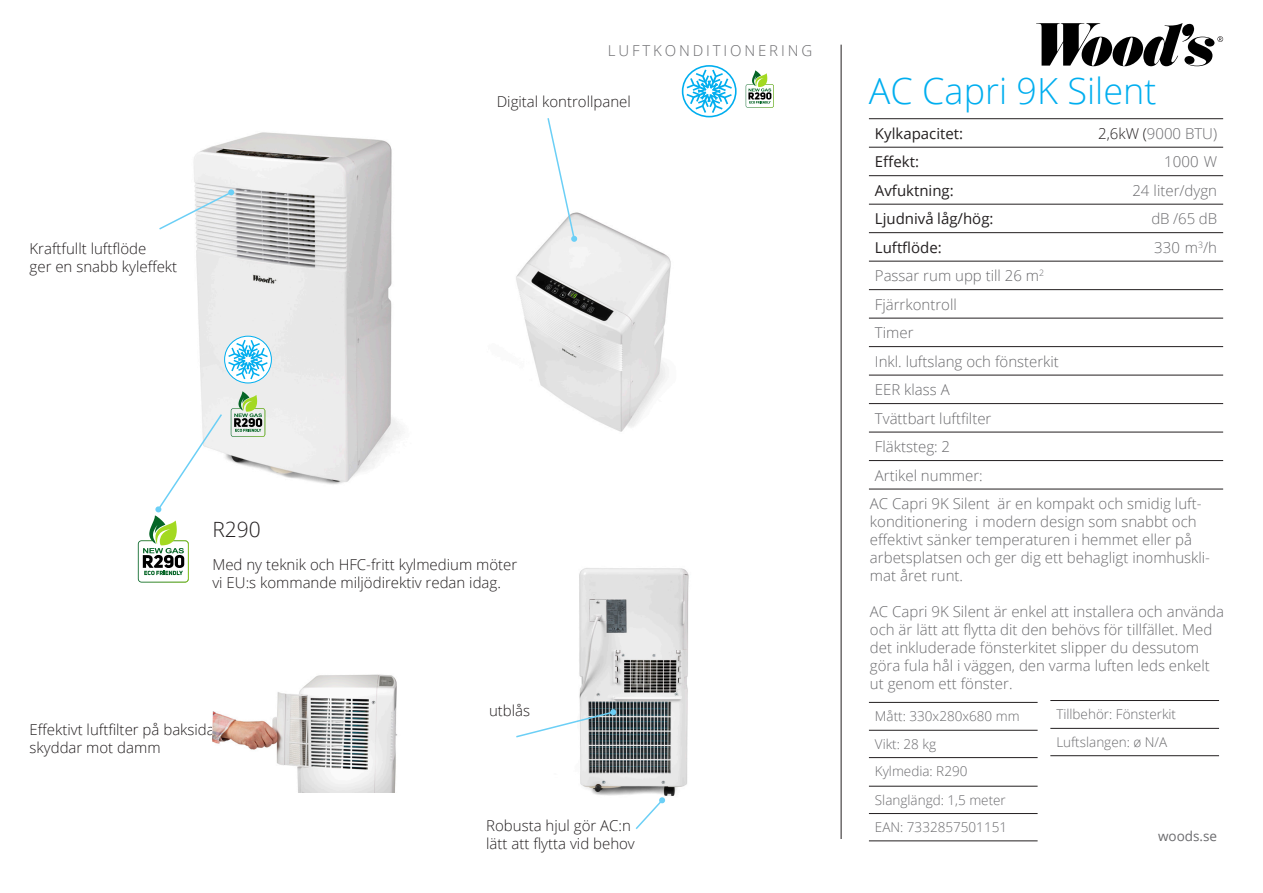
<style>
.page{position:relative;width:1263px;height:893px;background:#fff}
.page>*{position:absolute;margin:0;border:0;box-sizing:border-box;transform-origin:0 0}
.t1{font:300 36px "Open Sans";color:#00aeef}
.t2{font:300 21px "Open Sans";color:#231f20}
.t3{font:300 15px/18px "Open Sans";color:#6b6b6e}
.t4{font:300 15px/18px "Open Sans";color:#231f20}
.t5{font:15px "Open Sans";color:#231f20}
.t6{font:300 15px "Open Sans";letter-spacing:.19em;color:#6b6b6e}
.t7{font:300 13.5px "Open Sans";color:#6b6b6e}
.t8{font:13.5px "Open Sans";color:#6b6b6e}
.s1{color:#231f20}
</style>
<div class="page">
<img style="left:193px;top:132px;width:210px;height:353px">
<img style="left:579px;top:568px;width:110px;height:233px">
<hr style="left:841px;top:45px;width:1px;height:794px;background:#231f20">
<hr style="left:869px;top:702px;width:168px;height:1px;background:#231f20">
<hr style="left:869px;top:730px;width:168px;height:1px;background:#231f20">
<hr style="left:869px;top:757px;width:168px;height:1px;background:#231f20">
<hr style="left:869px;top:786px;width:168px;height:1px;background:#231f20">
<hr style="left:869px;top:813px;width:168px;height:1px;background:#231f20">
<hr style="left:869px;top:841px;width:168px;height:1px;background:#231f20">
<hr style="left:1050px;top:700px;width:169px;height:1px;background:#231f20">
<hr style="left:1050px;top:728px;width:169px;height:1px;background:#231f20">
<hr style="left:1050px;top:755px;width:169px;height:1px;background:#231f20">
<hr style="left:869px;top:118px;width:354px;height:1px;background:#231f20">
<hr style="left:869px;top:147px;width:354px;height:1px;background:#231f20">
<hr style="left:869px;top:175px;width:354px;height:1px;background:#231f20">
<hr style="left:869px;top:204px;width:354px;height:1px;background:#231f20">
<hr style="left:869px;top:232px;width:354px;height:1px;background:#231f20">
<hr style="left:869px;top:261px;width:354px;height:1px;background:#231f20">
<hr style="left:869px;top:289px;width:354px;height:1px;background:#231f20">
<hr style="left:869px;top:318px;width:354px;height:1px;background:#231f20">
<hr style="left:869px;top:346px;width:354px;height:1px;background:#231f20">
<hr style="left:869px;top:375px;width:354px;height:1px;background:#231f20">
<hr style="left:869px;top:403px;width:354px;height:1px;background:#231f20">
<hr style="left:869px;top:432px;width:354px;height:1px;background:#231f20">
<hr style="left:869px;top:460px;width:354px;height:1px;background:#231f20">
<hr style="left:869px;top:489px;width:354px;height:1px;background:#231f20">
<svg style="left:225px;top:336px;width:46px;height:47px"></svg>
<div style="left:224px;top:336px;width:48px;height:47px;border:1px solid #00aeef;border-radius:50%"></div>
<svg style="left:228px;top:340px;width:40px;height:39px"></svg>
<svg style="left:634px;top:797px;width:31px;height:32px"></svg>
<svg style="left:516px;top:709px;width:100px;height:30px"></svg>
<svg style="left:159px;top:190px;width:74px;height:41px"></svg>
<div style="left:228px;top:189px;width:7px;height:7px;background:#6bcff6;border-radius:3px"></div>
<svg style="left:231px;top:392px;width:34px;height:45px"></svg>
<svg style="left:138px;top:412px;width:85px;height:171px"></svg>
<svg style="left:746px;top:71px;width:28px;height:37px"></svg>
<svg style="left:1036px;top:23px;width:187px;height:43px"></svg>
<svg style="left:683px;top:66px;width:53px;height:51px"></svg>
<div style="left:682px;top:65px;width:55px;height:52px;border:2px solid #00aeef;border-radius:50%"></div>
<svg style="left:686px;top:70px;width:46px;height:43px"></svg>
<img style="left:516px;top:212px;width:155px;height:220px">
<img style="left:212px;top:674px;width:185px;height:119px">
<svg style="left:546px;top:118px;width:31px;height:124px"></svg>
<p class="t6" style="left:608px;top:40px;width:206px">LUFTKONDITIONERING</p>
<p class="t4" style="left:30px;top:239px;width:118px">Kraftfullt luftflöde</p>
<p class="t4" style="left:30px;top:257px;width:149px">ger en snabb kyleffekt</p>
<p class="t4" style="left:497px;top:92px;width:136px">Digital kontrollpanel</p>
<p class="t2" style="left:212px;top:515px;width:50px">R290</p>
<p class="t4" style="left:212px;top:555px;width:306px">Med ny teknik och HFC-fritt kylmedium möter vi EU:s kommande miljödirektiv redan idag.</p>
<p class="t4" style="left:489px;top:701px;width:43px">utblås</p>
<p class="t4" style="left:30px;top:720px;width:196px">Effektivt luftfilter på baksidan</p>
<p class="t4" style="left:30px;top:738px;width:132px">skyddar mot damm</p>
<p class="t4" style="left:486px;top:816px;width:150px">Robusta hjul gör AC:n lätt att flytta vid behov</p>
<p class="t1" style="left:869px;top:66px;width:289px">AC Capri 9K Silent</p>
<p class="t5" style="left:875px;top:123px;width:90px">Kylkapacitet:</p>
<p class="t3" style="left:1098px;top:124px;width:121px"><span class="s1">2,6kW (</span>9000 BTU)</p>
<p class="t5" style="left:875px;top:151px;width:46px">Effekt:</p>
<p class="t3" style="left:1164px;top:152px;width:54px">1000 W</p>
<p class="t5" style="left:875px;top:180px;width:80px">Avfuktning:</p>
<p class="t3" style="left:1132px;top:181px;width:86px">24 liter/dygn</p>
<p class="t5" style="left:875px;top:208px;width:120px">Ljudnivå låg/hög:</p>
<p class="t3" style="left:1151px;top:209px;width:67px">dB /65 dB</p>
<p class="t5" style="left:875px;top:237px;width:68px">Luftflöde:</p>
<p class="t3" style="left:1154px;top:238px;width:64px">330 m<sup>3</sup>/h</p>
<p class="t3" style="left:875px;top:266px;width:171px">Passar rum upp till 26 m<sup>2</sup></p>
<p class="t3" style="left:875px;top:295px;width:83px">Fjärrkontroll</p>
<p class="t3" style="left:875px;top:323px;width:40px">Timer</p>
<p class="t3" style="left:875px;top:352px;width:186px">Inkl. luftslang och fönsterkit</p>
<p class="t3" style="left:875px;top:380px;width:76px">EER klass A</p>
<p class="t3" style="left:875px;top:409px;width:118px">Tvättbart luftfilter</p>
<p class="t3" style="left:875px;top:437px;width:77px">Fläktsteg: 2</p>
<p class="t3" style="left:875px;top:466px;width:109px">Artikel nummer:</p>
<p class="t3" style="left:870px;top:494px;width:333px">AC Capri 9K Silent är en kompakt och smidig luft-</p>
<p class="t3" style="left:870px;top:512px;width:328px">konditionering i modern design som snabbt och effektivt sänker temperaturen i hemmet eller på</p>
<p class="t3" style="left:870px;top:548px;width:342px">arbetsplatsen och ger dig ett behagligt inomhuskli&shy;mat året runt.</p>
<p class="t3" style="left:870px;top:602px;width:356px">AC Capri 9K Silent är enkel att installera och använda och är lätt att flytta dit den behövs för tillfället. Med det inkluderade fönsterkitet slipper du dessutom göra fula hål i väggen, den varma luften leds enkelt ut genom ett fönster.</p>
<p class="t7" style="left:875px;top:707px;width:146px">Mått: 330x280x680 mm</p>
<p class="t7" style="left:875px;top:735px;width:63px">Vikt: 28 kg</p>
<p class="t7" style="left:875px;top:762px;width:94px">Kylmedia: R290</p>
<p class="t7" style="left:875px;top:791px;width:132px">Slanglängd: 1,5 meter</p>
<p class="t7" style="left:875px;top:818px;width:134px">EAN: 7332857501151</p>
<p class="t7" style="left:1056px;top:705px;width:121px">Tillbehör: Fönsterkit</p>
<p class="t7" style="left:1056px;top:733px;width:112px">Luftslangen: ø N/A</p>
<p class="t8" style="left:1158px;top:827px;width:61px">woods.se</p>
</div>
